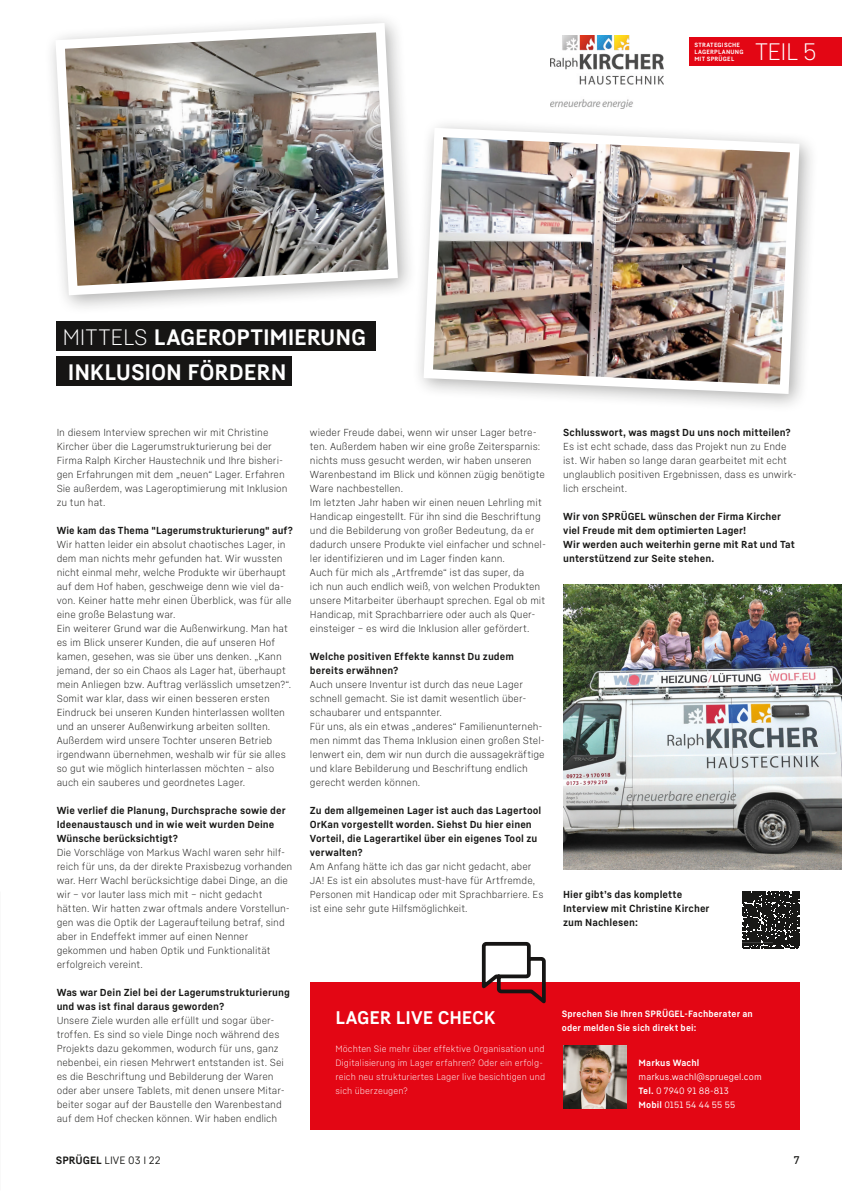
<style>
.page{position:relative;width:842px;height:1191px;background:#fff}
.page>*{position:absolute;margin:0;border:0;box-sizing:border-box;transform-origin:0 0}
.t1{font:300 23.5px "Fabrikat Normal";color:#fff}
.Zitat_Infotext_big{font:700 22px "Fabrikat Normal";letter-spacing:-.01em;color:#fff}
.Zitat_Infotext_big-2{font:700 18px "Fabrikat Normal";letter-spacing:-.01em;color:#fff}
.t2{font:500 11px "Fabrikat Normal";color:#181816}
.t3{font:10.5px "Fabrikat Normal";color:#181816}
.Fließtext{font:300 10px/14px "Fabrikat Normal";letter-spacing:.005em;color:#181816}
.Fließtext-2{font:700 10px/14px "Fabrikat Normal";letter-spacing:.005em;color:#181816}
.Zitat_Infotext_big-3{font:700 10px/14px "Fabrikat Normal";letter-spacing:.005em;color:#181816}
.Zitat_Infotext_big-4{font:300 9px/14px "Fabrikat Normal";letter-spacing:.01em;color:#fff}
.Zitat_Infotext_big-5{font:700 9px/14px "Fabrikat Normal";letter-spacing:.01em;color:#fff}
.Zitat_Infotext_big-6{font:9px "Fabrikat Normal";letter-spacing:.01em;color:#fff}
.t4{font:700 6px/7px "Fabrikat Normal";letter-spacing:.04em;color:#fff}
.s1{font-weight:300}
.s2{font-weight:700}
</style>
<div class="page">
<div style="left:310px;top:982px;width:489px;height:147px;background:#e30614"></div>
<img style="left:563px;top:1045px;width:63px;height:63px">
<svg style="left:481px;top:942px;width:65px;height:62px"></svg>
<svg style="left:743px;top:891px;width:57px;height:57px;background:#323230"></svg>
<hr style="left:588px;top:942px;width:185px;height:1px;background:#fff">
<div style="left:690px;top:37px;width:152px;height:28px;background:#e30614"></div>
<div style="left:44px;top:12px;width:373px;height:302px;background:#181816;opacity:.35"></div>
<img style="left:51px;top:18px;width:352px;height:282px">
<div style="left:412px;top:117px;width:407px;height:296px;background:#181816;opacity:.35"></div>
<img style="left:419px;top:123px;width:385px;height:276px">
<div style="left:57px;top:356px;width:235px;height:29px;background:#161514"></div>
<div style="left:57px;top:321px;width:319px;height:29px;background:#161514"></div>
<img style="left:563px;top:584px;width:279px;height:286px">
<img style="left:551px;top:36px;width:113px;height:73px">
<p class="t4" style="left:694px;top:41px;width:51px">STRATEGISCHE<br>LAGERPLANUNG</p>
<p class="t4" style="left:694px;top:55px;width:41px">MIT SPRÜGEL</p>
<p class="t1" style="left:755px;top:36px;width:63px">TEIL 5</p>
<p class="Zitat_Infotext_big" style="left:62px;top:322px;width:305px"><span class="s1">MITTELS</span> LAGEROPTIMIERUNG</p>
<p class="Zitat_Infotext_big" style="left:68px;top:357px;width:220px">INKLUSION FÖRDERN</p>
<p class="Fließtext" style="left:57px;top:425px;width:232px">In diesem Interview sprechen wir mit Christine Kircher über die Lagerumstrukturierung bei der Firma Ralph Kircher Haustechnik und Ihre bisheri&shy;gen Erfahrungen mit dem „neuen“ Lager. Erfahren Sie außerdem, was Lageroptimierung mit Inklusion zu tun hat.</p>
<p class="Fließtext-2" style="left:57px;top:523px;width:238px">Wie kam das Thema "Lagerumstrukturierung" auf?</p>
<p class="Fließtext" style="left:57px;top:537px;width:236px">Wir hatten leider ein absolut chaotisches Lager, in dem man nichts mehr gefunden hat. Wir wussten nicht einmal mehr, welche Produkte wir überhaupt auf dem Hof haben, geschweige denn wie viel da&shy;von. Keiner hatte mehr einen Überblick, was für alle eine große Belastung war.</p>
<p class="Fließtext" style="left:57px;top:621px;width:236px">Ein weiterer Grund war die Außenwirkung. Man hat es im Blick unserer Kunden, die auf unseren Hof kamen, gesehen, was sie über uns denken. „Kann jemand, der so ein Chaos als Lager hat, überhaupt mein Anliegen bzw. Auftrag verlässlich umsetzen?“.<br>Somit war klar, dass wir einen besseren ersten Eindruck bei unseren Kunden hinterlassen wollten und an unserer Außenwirkung arbeiten sollten.</p>
<p class="Fließtext" style="left:57px;top:733px;width:231px">Außerdem wird unsere Tochter unseren Betrieb irgendwann übernehmen, weshalb wir für sie alles so gut wie möglich hinterlassen möchten – also auch ein sauberes und geordnetes Lager.</p>
<p class="Fließtext-2" style="left:57px;top:803px;width:231px">Wie verlief die Planung, Durchsprache sowie der<br>Ideenaustausch und in wie weit wurden Deine<br>Wünsche berücksichtigt?</p>
<p class="Fließtext" style="left:57px;top:845px;width:237px">Die Vorschläge von Markus Wachl waren sehr hilf&shy;reich für uns, da der direkte Praxisbezug vorhanden war. Herr Wachl berücksichtige dabei Dinge, an die wir – vor lauter lass mich mit – nicht gedacht hätten. Wir hatten zwar oftmals andere Vorstellun&shy;gen was die Optik der Lageraufteilung betraf, sind aber in Endeffekt immer auf einen Nenner gekommen und haben Optik und Funktionalität erfolgreich vereint.</p>
<p class="Fließtext-2" style="left:57px;top:985px;width:235px">Was war Dein Ziel bei der Lagerumstrukturierung und was ist final daraus geworden?</p>
<p class="Fließtext" style="left:57px;top:1013px;width:229px">Unsere Ziele wurden alle erfüllt und sogar über&shy;troffen. Es sind so viele Dinge noch während des Projekts dazu gekommen, wodurch für uns, ganz nebenbei, ein riesen Mehrwert entstanden ist. Sei es die Beschriftung und Bebilderung der Waren oder aber unsere Tablets, mit denen unsere Mitar&shy;beiter sogar auf der Baustelle den Warenbestand auf dem Hof checken können. Wir haben endlich</p>
<p class="Fließtext" style="left:310px;top:425px;width:236px">wieder Freude dabei, wenn wir unser Lager betre&shy;ten. Außerdem haben wir eine große Zeitersparnis: nichts muss gesucht werden, wir haben unseren Warenbestand im Blick und können zügig benötigte Ware nachbestellen.</p>
<p class="Fließtext" style="left:310px;top:495px;width:238px">Im letzten Jahr haben wir einen neuen Lehrling mit Handicap eingestellt. Für ihn sind die Beschriftung und die Bebilderung von großer Bedeutung, da er dadurch unsere Produkte viel einfacher und schnel&shy;ler identifizieren und im Lager finden kann.</p>
<p class="Fließtext" style="left:310px;top:565px;width:237px">Auch für mich als „Artfremde“ ist das super, da<br>ich nun auch endlich weiß, von welchen Produkten unsere Mitarbeiter überhaupt sprechen. Egal ob mit Handicap, mit Sprachbarriere oder auch als Quer&shy;einsteiger – es wird die Inklusion aller gefördert.</p>
<p class="Fließtext-2" style="left:310px;top:649px;width:206px">Welche positiven Effekte kannst Du zudem bereits erwähnen?</p>
<p class="Fließtext" style="left:310px;top:677px;width:218px">Auch unsere Inventur ist durch das neue Lager schnell gemacht. Sie ist damit wesentlich über&shy;schaubarer und entspannter.</p>
<p class="Fließtext" style="left:310px;top:719px;width:236px">Für uns, als ein etwas „anderes“ Familienunterneh&shy;men nimmt das Thema Inklusion einen großen Stel&shy;lenwert ein, dem wir nun durch die aussagekräftige und klare Bebilderung und Beschriftung endlich gerecht werden können.</p>
<p class="Fließtext-2" style="left:310px;top:803px;width:233px">Zu dem allgemeinen Lager ist auch das Lagertool OrKan vorgestellt worden. Siehst Du hier einen Vorteil, die Lagerartikel über ein eigenes Tool zu verwalten?</p>
<p class="Fließtext" style="left:310px;top:859px;width:235px">Am Anfang hätte ich das gar nicht gedacht, aber JA! Es ist ein absolutes must-have für Artfremde, Personen mit Handicap oder mit Sprachbarriere. Es ist eine sehr gute Hilfsmöglichkeit.</p>
<p class="Fließtext-2" style="left:563px;top:425px;width:229px">Schlusswort, was magst Du uns noch mitteilen?</p>
<p class="Fließtext" style="left:563px;top:439px;width:235px">Es ist echt schade, dass das Projekt nun zu Ende ist. Wir haben so lange daran gearbeitet mit echt unglaublich positiven Ergebnissen, dass es unwirk&shy;lich erscheint.</p>
<p class="Fließtext-2" style="left:563px;top:509px;width:233px">Wir von SPRÜGEL wünschen der Firma Kircher viel Freude mit dem optimierten Lager!<br>Wir werden auch weiterhin gerne mit Rat und Tat unterstützend zur Seite stehen.</p>
<p class="Zitat_Infotext_big-3" style="left:563px;top:887px;width:148px">Hier gibt’s das komplette<br>Interview mit Christine Kircher zum Nachlesen:</p>
<p class="Zitat_Infotext_big-2" style="left:335px;top:1005px;width:161px">LAGER LIVE CHECK</p>
<p class="Zitat_Infotext_big-4" style="left:335px;top:1041px;width:211px">Möchten Sie mehr über effektive Organisation und Digitalisierung im Lager erfahren? Oder ein erfolg&shy;reich neu strukturiertes Lager live besichtigen und sich überzeugen?</p>
<p class="Zitat_Infotext_big-5" style="left:562px;top:1006px;width:193px">Sprechen Sie Ihren SPRÜGEL-Fachberater an oder melden Sie sich direkt bei:</p>
<p class="Zitat_Infotext_big-5" style="left:639px;top:1055px;width:62px">Markus Wachl</p>
<p class="Zitat_Infotext_big-6" style="left:639px;top:1071px;width:125px">markus.wachl@spruegel.com</p>
<p class="Zitat_Infotext_big-6" style="left:639px;top:1085px;width:92px"><span class="s2">Tel.</span> 0 7940 91 88-813</p>
<p class="Zitat_Infotext_big-6" style="left:639px;top:1099px;width:98px"><span class="s2">Mobil</span> 0151 54 44 55 55</p>
<p class="t3" style="left:56px;top:1153px;width:106px"><span class="s2">SPRÜGEL</span> LIVE 03 I 22</p>
<p class="t2" style="left:794px;top:1153px;width:7px">7</p>
</div>
